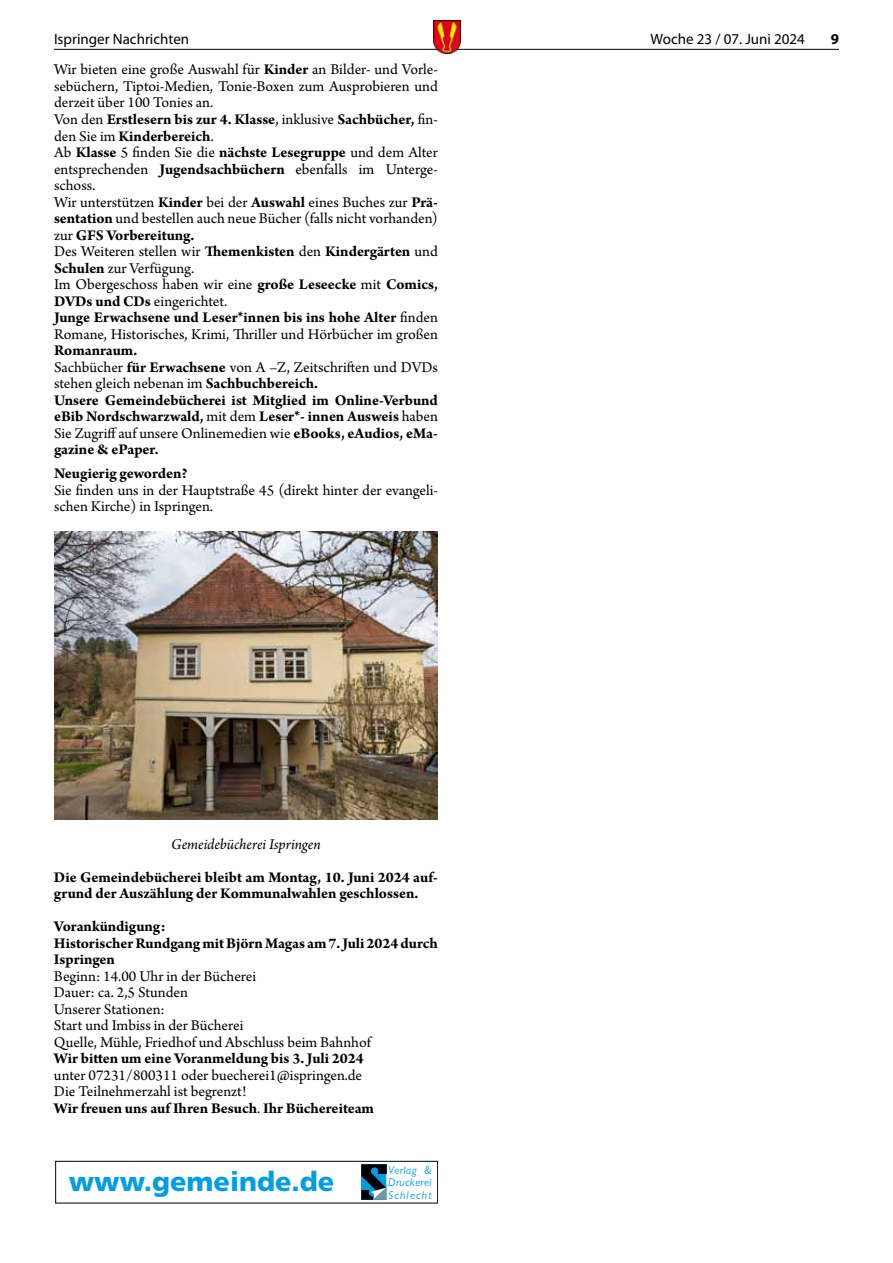
<style>
.page{position:relative;width:893px;height:1263px;background:#fff}
.page>*{position:absolute;margin:0;border:0;box-sizing:border-box;transform-origin:0 0}
.t1{font:900 27px "Frutiger";color:#009ee0}
.t2{font:15.75px/16.5px "Arno Pro";color:#000}
.t3{font:700 15.75px/16.5px "Arno Pro";letter-spacing:-.005em;color:#000}
.t4{font:italic 15.75px "Arno Pro";color:#000}
.t5{font:15px "Myriad Pro";color:#000}
.t6{font:700 15px "Myriad Pro";color:#000}
.t7{font:11.4px/12.5px "Gill Sans";letter-spacing:.03em;color:#009ee0;text-align:justify}
.s1{font-weight:700}
.s2{font-weight:400}
</style>
<div class="page">
<hr style="left:54px;top:49px;width:785px;height:1px;background:#000">
<img style="left:433px;top:21px;width:27px;height:33px">
<img style="left:54px;top:531px;width:384px;height:288px">
<div style="left:55px;top:1161px;width:383px;height:42px;border:1px solid #000"></div>
<svg style="left:361px;top:1161px;width:73px;height:42px"></svg>
<p class="t5" style="left:54px;top:30px;width:137px">Ispringer Nachrichten</p>
<p class="t5" style="left:651px;top:30px;width:156px">Woche 23 / 07. Juni 2024</p>
<p class="t6" style="left:831px;top:29px;width:10px">9</p>
<p class="t2" style="left:54px;top:62px;width:385px">Wir bieten eine große Auswahl für <span class="s1">Kinder</span> an Bilder- und Vorle&shy;sebüchern, Tiptoi-Medien, Tonie-Boxen zum Ausprobieren und derzeit über 100 Tonies an.<br>Von den <span class="s1">Erstlesern bis zur 4. Klasse</span>, inklusive <span class="s1">Sachbücher,</span> fin&shy;den Sie im <span class="s1">Kinderbereich</span>.<br>Ab <span class="s1">Klasse</span> 5 finden Sie die <span class="s1">nächste Lesegruppe</span> und dem Alter entsprechenden <span class="s1">Jugendsachbüchern</span> ebenfalls im Unterge&shy;schoss.<br>Wir unterstützen <span class="s1">Kinder</span> bei der <span class="s1">Auswahl</span> eines Buches zur <span class="s1">Prä&shy;sentation</span> und bestellen auch neue Bücher (falls nicht vorhanden) zur <span class="s1">GFS Vorbereitung.<br></span>Des Weiteren stellen wir <span class="s1">Themenkisten</span> den <span class="s1">Kindergärten</span> und <span class="s1">Schulen</span> zur Verfügung.<br>Im Obergeschoss haben wir eine <span class="s1">große Leseecke</span> mit <span class="s1">Comics, DVDs und CDs</span> eingerichtet.<br><span class="s1">Junge Erwachsene und Leser*innen bis ins hohe Alter</span> finden Romane, Historisches, Krimi, Thriller und Hörbücher im großen</p>
<p class="t3" style="left:54px;top:343px;width:385px">Romanraum.<br><span class="s2">Sachbücher</span> für Erwachsene <span class="s2">von A –Z, Zeitschriften und DVDs stehen gleich nebenan im</span> Sachbuchbereich.<br>Unsere Gemeindebücherei ist Mitglied im Online-Verbund eBib Nordschwarzwald, <span class="s2">mit dem</span> Leser*- innen Ausweis <span class="s2">haben Sie Zugriff auf unsere Onlinemedien wie</span> eBooks, eAudios, eMa&shy;gazine &amp; ePaper.</p>
<p class="t3" style="left:54px;top:466px;width:135px">Neugierig geworden?</p>
<p class="t2" style="left:54px;top:482px;width:385px">Sie finden uns in der Hauptstraße 45 (direkt hinter der evangeli&shy;schen Kirche) in Ispringen.</p>
<p class="t4" style="left:171px;top:835px;width:151px">Gemeidebücherei Ispringen</p>
<p class="t3" style="left:54px;top:869px;width:385px">Die Gemeindebücherei bleibt am Montag, 10. Juni 2024 auf&shy;grund der Auszählung der Kommunalwahlen geschlossen.</p>
<p class="t3" style="left:54px;top:919px;width:385px">Vorankündigung:<br>Historischer Rundgang mit Björn Magas am 7. Juli 2024 durch<br>Ispringen</p>
<p class="t2" style="left:54px;top:968px;width:318px">Beginn: 14.00 Uhr in der Bücherei<br>Dauer: ca. 2,5 Stunden<br>Unserer Stationen:<br>Start und Imbiss in der Bücherei<br>Quelle, Mühle, Friedhof und Abschluss beim Bahnhof</p>
<p class="t3" style="left:54px;top:1051px;width:311px">Wir bitten um eine Voranmeldung bis 3. Juli 2024</p>
<p class="t2" style="left:54px;top:1067px;width:322px">unter 07231/800311 oder buecherei1@ispringen.de<br>Die Teilnehmerzahl ist begrenzt!<br><span class="s1">Wir freuen uns auf Ihren Besuch</span>. <span class="s1">Ihr Büchereiteam</span></p>
<h1 class="t1" style="left:69px;top:1165px;width:267px">www.gemeinde.de</h1>
<p class="t7" style="left:388px;top:1163px;width:45px">Verlag &amp; Druckerei Schlecht</p>
</div>
